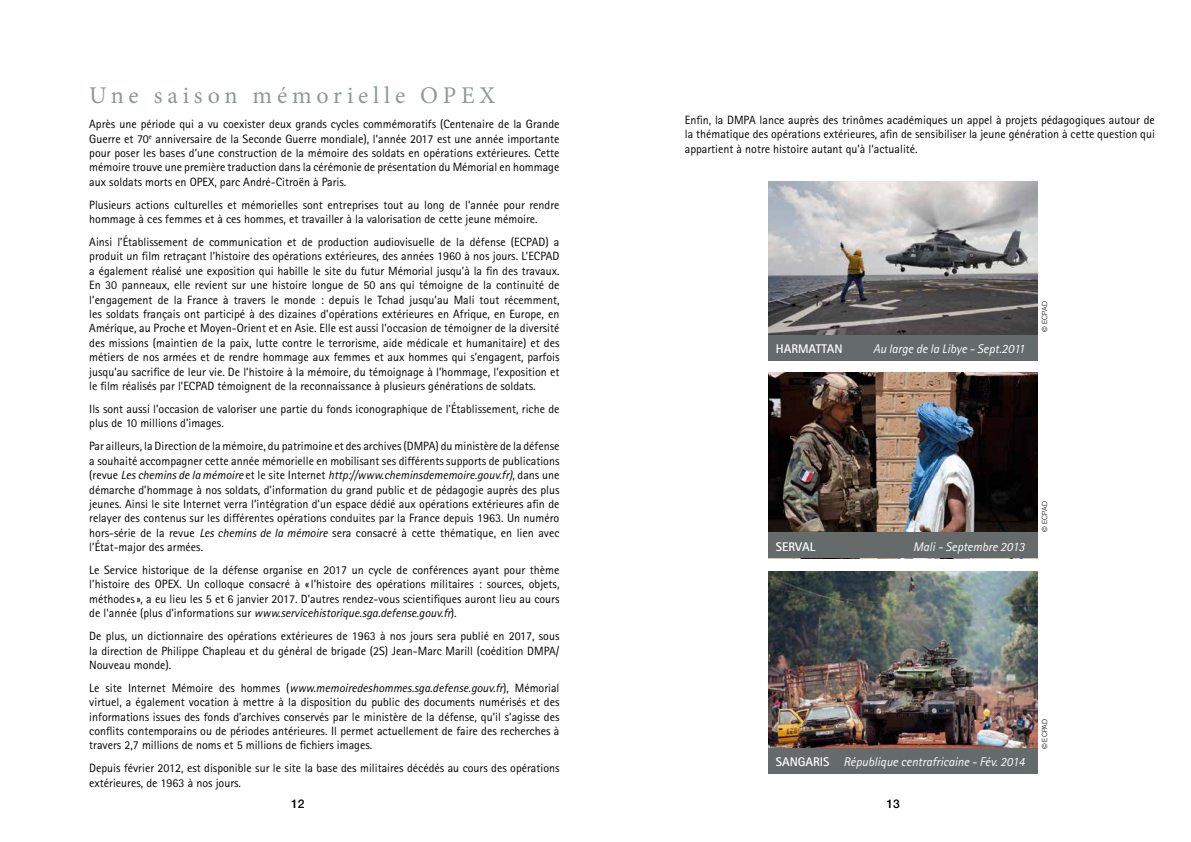
<style>
.page{position:relative;width:1191px;height:842px;background:#fff}
.page>*{position:absolute;margin:0;border:0;box-sizing:border-box;transform-origin:0 0}
.t1{font:24px "Minion Pro";letter-spacing:.195em;color:#909998}
.t2{font:italic 12.6px "Rotis Sans Serif";color:#fff}
.t3{font:700 12.6px "Rotis Sans Serif";color:#fff}
.t4{font:12px/14.4px "Rotis Sans Serif";color:#000;text-align:justify}
.t5{font:500 12px "Helvetica Neue LT Std";color:#000}
.t6{font:300 7px "Helvetica LT Std";color:#000}
.s1{font-style:italic}
.s2{font-weight:700;font-style:normal}
</style>
<div class="page">
<img style="left:768px;top:181px;width:269px;height:154px">
<div style="left:768px;top:335px;width:269px;height:25px;background:#646b6a"></div>
<img style="left:768px;top:372px;width:269px;height:161px">
<div style="left:768px;top:533px;width:269px;height:25px;background:#646b6a"></div>
<img style="left:768px;top:571px;width:269px;height:178px">
<div style="left:768px;top:749px;width:269px;height:25px;background:#646b6a"></div>
<h1 class="t1" style="left:89px;top:79px;width:407px">Une saison mémorielle OPEX</h1>
<p class="t4" style="left:89px;top:117px;width:471px">Après une période qui a vu coexister deux grands cycles commémoratifs (Centenaire de la Grande Guerre et 70<sup>e</sup> anniversaire de la Seconde Guerre mondiale), l’année 2017 est une année importante pour poser les bases d’une construction de la mémoire des soldats en opérations extérieures. Cette mémoire trouve une première traduction dans la cérémonie de présentation du Mémorial en hommage aux soldats morts en OPEX, parc André-Citroën à Paris.</p>
<p class="t4" style="left:89px;top:197px;width:472px">Plusieurs actions culturelles et mémorielles sont entreprises tout au long de l’année pour rendre hommage à ces femmes et à ces hommes, et travailler à la valorisation de cette jeune mémoire.</p>
<p class="t4" style="left:89px;top:235px;width:472px">Ainsi l’Établissement de communication et de production audiovisuelle de la défense (ECPAD) a produit un film retraçant l’histoire des opérations extérieures, des années 1960 à nos jours. L’ECPAD a également réalisé une exposition qui habille le site du futur Mémorial jusqu’à la fin des travaux.<br>En 30 panneaux, elle revient sur une histoire longue de 50 ans qui témoigne de la continuité de l’engagement de la France à travers le monde : depuis le Tchad jusqu’au Mali tout récemment, les soldats français ont participé à des dizaines d’opérations extérieures en Afrique, en Europe, en Amérique, au Proche et Moyen-Orient et en Asie. Elle est aussi l’occasion de témoigner de la diversité des missions (maintien de la paix, lutte contre le terrorisme, aide médicale et humanitaire) et des métiers de nos armées et de rendre hommage aux femmes et aux hommes qui s’engagent, parfois jusqu’au sacrifice de leur vie. De l’histoire à la mémoire, du témoignage à l’hommage, l’exposition et le film réalisés par l’ECPAD témoignent de la reconnaissance à plusieurs générations de soldats.</p>
<p class="t4" style="left:89px;top:402px;width:471px">Ils sont aussi l’occasion de valoriser une partie du fonds iconographique de l’Établissement, riche de plus de 10 millions d’images.</p>
<p class="t4" style="left:89px;top:439px;width:472px">Par ailleurs, la Direction de la mémoire, du patrimoine et des archives (DMPA) du ministère de la défense a souhaité accompagner cette année mémorielle en mobilisant ses différents supports de publications (revue <span class="s1">Les chemins de la mémoire</span> et le site Internet <span class="s1">http://www.cheminsdememoire.gouv.fr)</span>, dans une démarche d’hommage à nos soldats, d’information du grand public et de pédagogie auprès des plus jeunes. Ainsi le site Internet verra l’intégration d’un espace dédié aux opérations extérieures afin de relayer des contenus sur les différentes opérations conduites par la France depuis 1963. Un numéro hors-série de la revue <span class="s1">Les chemins de la mémoire</span> sera consacré à cette thématique, en lien avec l’État-major des armées.</p>
<p class="t4" style="left:89px;top:563px;width:471px">Le Service historique de la défense organise en 2017 un cycle de conférences ayant pour thème l’histoire des OPEX. Un colloque consacré à «l’histoire des opérations militaires : sources, objets, méthodes», a eu lieu les 5 et 6 janvier 2017. D’autres rendez-vous scientifiques auront lieu au cours de l’année (plus d’informations sur <span class="s1">www.servicehistorique.sga.defense.gouv.fr</span>).</p>
<p class="t4" style="left:89px;top:629px;width:472px">De plus, un dictionnaire des opérations extérieures de 1963 à nos jours sera publié en 2017, sous la direction de Philippe Chapleau et du général de brigade (2S) Jean-Marc Marill (coédition DMPA/ Nouveau monde).</p>
<p class="t4" style="left:89px;top:680px;width:472px">Le site Internet Mémoire des hommes (<span class="s1">www.memoiredeshommes.sga.defense.gouv.fr</span>), Mémorial virtuel, a également vocation à mettre à la disposition du public des documents numérisés et des informations issues des fonds d’archives conservés par le ministère de la défense, qu’il s’agisse des conflits contemporains ou de périodes antérieures. Il permet actuellement de faire des recherches à travers 2,7 millions de noms et 5 millions de fichiers images.</p>
<p class="t4" style="left:89px;top:761px;width:472px">Depuis février 2012, est disponible sur le site la base des militaires décédés au cours des opérations extérieures, de 1963 à nos jours.</p>
<p class="t4" style="left:685px;top:113px;width:471px">Enfin, la DMPA lance auprès des trinômes académiques un appel à projets pédagogiques autour de la thématique des opérations extérieures, afin de sensibiliser la jeune génération à cette question qui appartient à notre histoire autant qu’à l’actualité.</p>
<p class="t3" style="left:775px;top:341px;width:68px">HARMATTAN</p>
<p class="t2" style="left:873px;top:341px;width:153px">Au large de la Libye - Sept.2011</p>
<p class="t6" style="left:1040px;top:332px;width:32px;rotate:-90deg">© ECPAD</p>
<p class="t3" style="left:775px;top:539px;width:41px">SERVAL</p>
<p class="t2" style="left:913px;top:539px;width:113px">Mali - Septembre 2013</p>
<p class="t6" style="left:1040px;top:531px;width:32px;rotate:-90deg">© ECPAD</p>
<p class="t2" style="left:775px;top:755px;width:251px"><span class="s2">SANGARIS</span> République centrafricaine - Fév. 2014</p>
<p class="t6" style="left:1040px;top:749px;width:32px;rotate:-90deg">© ECPAD</p>
<p class="t5" style="left:291px;top:797px;width:15px">12</p>
<p class="t5" style="left:886px;top:797px;width:15px">13</p>
</div>
